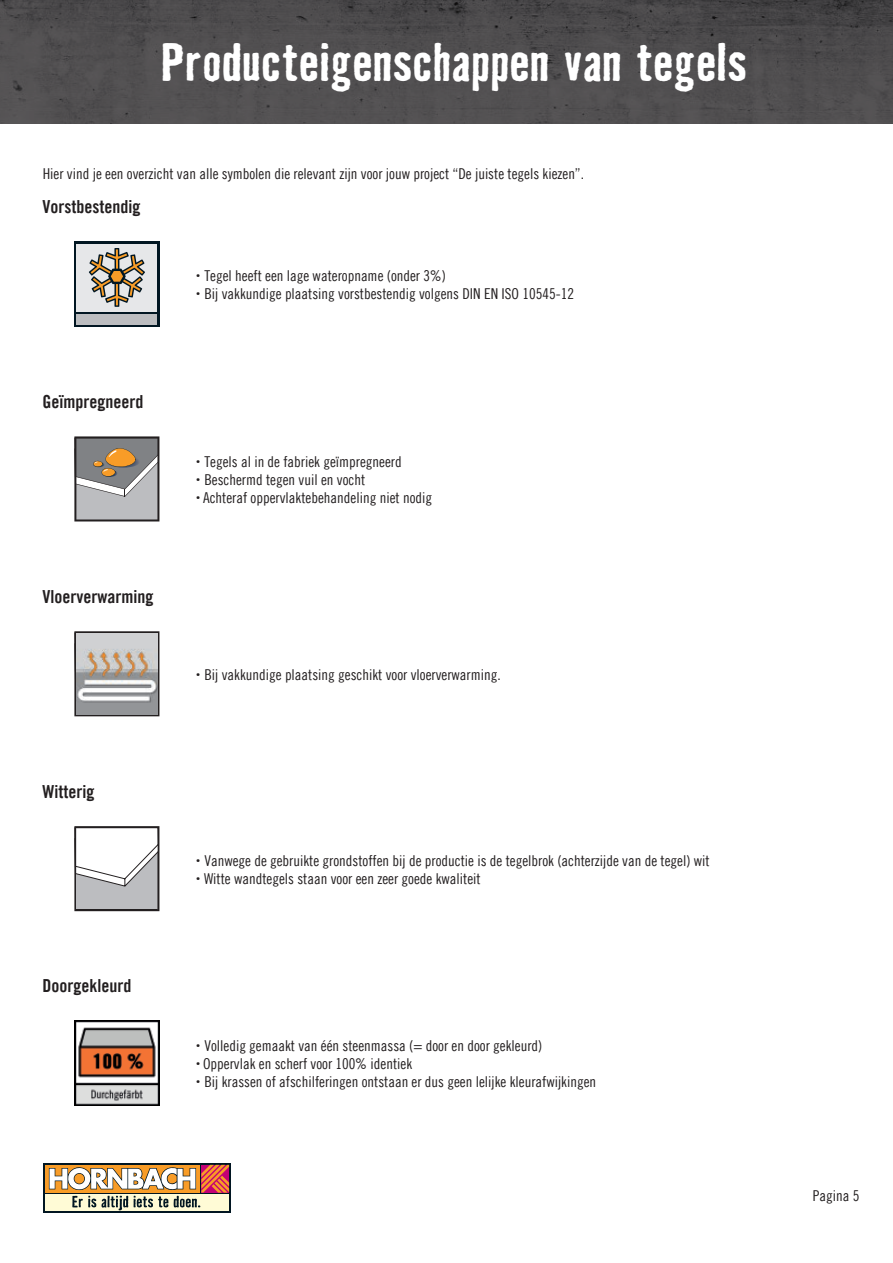
<style>
.page{position:relative;width:893px;height:1263px;background:#fff}
.page>*{position:absolute;margin:0;border:0;box-sizing:border-box;transform-origin:0 0}
.t1{font:700 49.5px "Bad House Hornbach";color:#fff}
.t2{font:18px "Trade Gothic Hornbach Bd Cn 20";color:#231f20}
.t3{font:15px/18px "Trade Gothic Hornbach Cn 18";color:#231f20}
</style>
<div class="page">
<div style="left:0;top:0;width:893px;height:123px;background:#504e50"></div>
<div style="left:44px;top:1163px;width:187px;height:49px;background:#011622"></div>
<svg style="left:45px;top:1165px;width:4px;height:27px"></svg>
<div style="left:45px;top:1194px;width:184px;height:17px;background:#fffbd6"></div>
<svg style="left:49px;top:1165px;width:180px;height:45px"></svg>
<svg style="left:74px;top:436px;width:85px;height:85px;background:#9e9993"></svg>
<svg style="left:74px;top:631px;width:85px;height:85px"></svg>
<img style="left:77px;top:633px;width:80px;height:81px">
<svg style="left:74px;top:242px;width:85px;height:70px"></svg>
<div style="left:77px;top:244px;width:80px;height:80px;background:#e6e7e9"></div>
<svg style="left:74px;top:312px;width:85px;height:15px"></svg>
<div style="left:77px;top:314px;width:80px;height:10px;background:#bcbdc0"></div>
<svg style="left:89px;top:248px;width:56px;height:59px"></svg>
<svg style="left:74px;top:826px;width:85px;height:85px"></svg>
<hr style="left:77px;top:909px;width:80px;height:1px;background:#231f20">
<img style="left:74px;top:1021px;width:85px;height:85px">
<h1 class="t1" style="left:161px;top:29px;width:587px">Producteigenschappen van tegels</h1>
<p class="t3" style="left:43px;top:165px;width:543px">Hier vind je een overzicht van alle symbolen die relevant zĳn voor jouw project “De juiste tegels kiezen”.</p>
<p class="t2" style="left:43px;top:196px;width:99px">Vorstbestendig</p>
<p class="t2" style="left:43px;top:391px;width:102px">Geïmpregneerd</p>
<p class="t2" style="left:43px;top:585px;width:112px">Vloerverwarming</p>
<p class="t2" style="left:43px;top:780px;width:53px">Witterig</p>
<p class="t2" style="left:43px;top:975px;width:90px">Doorgekleurd</p>
<p class="t3" style="left:204px;top:267px;width:371px">Tegel heeft een lage wateropname (onder 3%)<br>Bĳ vakkundige plaatsing vorstbestendig volgens DIN EN ISO 10545-12</p>
<p class="t3" style="left:203px;top:452px;width:231px">Tegels al in de fabriek geïmpregneerd<br>Beschermd tegen vuil en vocht<br>Achteraf oppervlaktebehandeling niet nodig</p>
<p class="t3" style="left:204px;top:665px;width:298px">Bĳ vakkundige plaatsing geschikt voor vloerverwarming.</p>
<p class="t3" style="left:204px;top:851px;width:507px">Vanwege de gebruikte grondstoffen bĳ de productie is de tegelbrok (achterzĳde van de tegel) wit<br>Witte wandtegels staan voor een zeer goede kwaliteit</p>
<p class="t3" style="left:203px;top:1037px;width:395px">Volledig gemaakt van één steenmassa (= door en door gekleurd)<br>Oppervlak en scherf voor 100% identiek<br>Bĳ krassen of afschilferingen ontstaan er dus geen lelĳke kleurafwĳkingen</p>
<p class="t3" style="left:813px;top:1187px;width:48px">Pagina 5</p>
</div>
